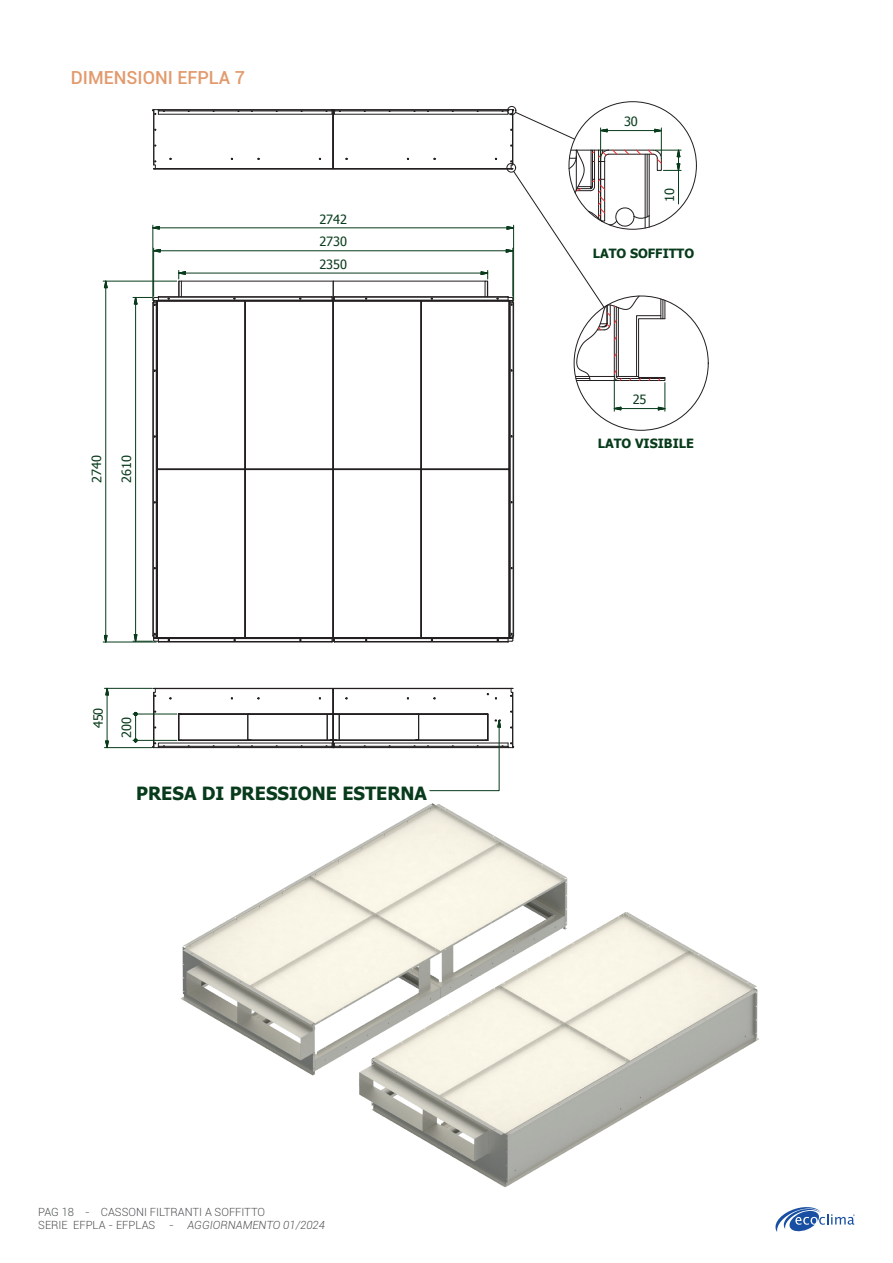
<style>
.page{position:relative;width:893px;height:1263px;background:#fff}
.page>*{position:absolute;margin:0;border:0;box-sizing:border-box;transform-origin:0 0}
.t1{font:700 18.15px "Tahoma";color:#083b1b}
.t2{font:500 18px "Roboto";color:#e29a6d}
.t3{font:12.75px "Tahoma";letter-spacing:-.005em;color:#083b1b}
.t4{font:700 12.75px "Tahoma";color:#083b1b}
.t5{font:300 11.25px/13.5px "Roboto";color:#505253}
.s1{font-style:italic}
</style>
<div class="page">
<svg style="left:775px;top:1207px;width:80px;height:25px"></svg>
<svg style="left:102px;top:101px;width:607px;height:648px"></svg>
<svg style="left:133px;top:712px;width:5px;height:30px"></svg>
<hr style="left:133px;top:740px;width:44px;height:1px;background:#083b1b">
<hr style="left:133px;top:714px;width:44px;height:1px;background:#083b1b">
<svg style="left:105px;top:738px;width:4px;height:11px"></svg>
<svg style="left:105px;top:687px;width:4px;height:8px"></svg>
<hr style="left:107px;top:695px;width:1px;height:46px;background:#083b1b">
<hr style="left:104px;top:747px;width:48px;height:1px;background:#083b1b">
<hr style="left:104px;top:688px;width:48px;height:1px;background:#083b1b">
<hr style="left:135px;top:304px;width:1px;height:331px;background:#083b1b">
<svg style="left:133px;top:632px;width:26px;height:11px"></svg>
<svg style="left:104px;top:633px;width:3px;height:9px"></svg>
<svg style="left:104px;top:280px;width:3px;height:8px"></svg>
<hr style="left:105px;top:288px;width:1px;height:347px;background:#083b1b">
<hr style="left:103px;top:642px;width:53px;height:1px;background:#083b1b">
<hr style="left:103px;top:281px;width:74px;height:1px;background:#083b1b">
<svg style="left:153px;top:688px;width:361px;height:86px"></svg>
<svg style="left:133px;top:109px;width:548px;height:302px"></svg>
<hr style="left:600px;top:128px;width:1px;height:31px;background:#083b1b">
<img style="left:181px;top:774px;width:578px;height:414px">
<h2 class="t2" style="left:71px;top:65px;width:176px">DIMENSIONI EFPLA 7</h2>
<p class="t3" style="left:88px;top:483px;width:29px;rotate:-90deg">2740</p>
<p class="t3" style="left:118px;top:483px;width:29px;rotate:-90deg">2610</p>
<p class="t3" style="left:319px;top:210px;width:29px">2742</p>
<p class="t3" style="left:319px;top:233px;width:29px">2730</p>
<p class="t3" style="left:319px;top:255px;width:29px">2350</p>
<p class="t3" style="left:89px;top:728px;width:22px;rotate:-90deg">450</p>
<p class="t3" style="left:118px;top:737px;width:22px;rotate:-90deg">200</p>
<h1 class="t1" style="left:136px;top:780px;width:292px">PRESA DI PRESSIONE ESTERNA</h1>
<p class="t5" style="left:38px;top:1204px;width:288px">PAG 18 - CASSONI FILTRANTI A SOFFITTO<br>SERIE EFPLA - EFPLAS - <span class="s1">AGGIORNAMENTO 01/2024</span></p>
<p class="t3" style="left:624px;top:113px;width:15px">30</p>
<p class="t3" style="left:661px;top:202px;width:15px;rotate:-90deg">10</p>
<p class="t4" style="left:593px;top:244px;width:103px">LATO SOFFITTO</p>
<p class="t3" style="left:633px;top:391px;width:15px">25</p>
<p class="t4" style="left:598px;top:434px;width:98px">LATO VISIBILE</p>
</div>
